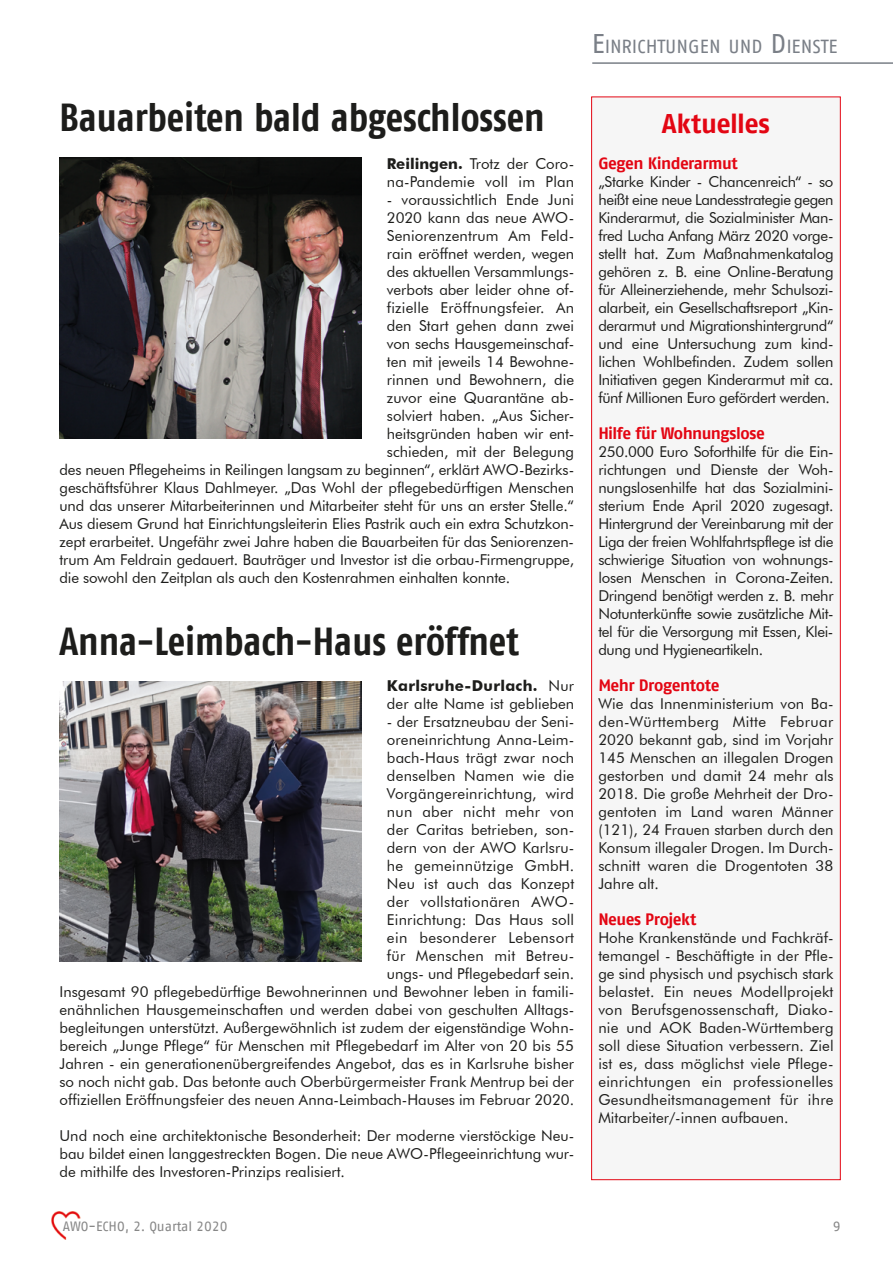
<style>
.page{position:relative;width:893px;height:1263px;background:#fff}
.page>*{position:absolute;margin:0;border:0;box-sizing:border-box;transform-origin:0 0}
.t1{font:700 39px "AWO Fago Cond";color:#1d1d1b}
.t2{font:700 27px "AWO Fago Office";letter-spacing:-.02em;color:#e30613}
.t3{font:18.9px "AWO Fago Office";color:#7a7f87}
.t4{font:700 16.5px "AWO Fago Office";letter-spacing:-.035em;color:#e30613}
.t5{font:15px/18px "Futura BT";color:#1d1d1b;text-align:justify}
.t6{font:13.5px "AWO Fago Office";color:#878787}
.s1{font-weight:700}
.s2{font-size:27px}
</style>
<div class="page">
<img style="left:51px;top:1212px;width:30px;height:27px">
<hr style="left:592px;top:62px;width:301px;height:2px;background:#7a7f87">
<div style="left:592px;top:97px;width:248px;height:1083px;background:#f6f6f6"></div>
<img style="left:60px;top:681px;width:301px;height:281px">
<img style="left:60px;top:157px;width:301px;height:281px">
<h1 class="t1" style="left:60px;top:94px;width:487px">Bauarbeiten bald abgeschlossen</h1>
<p class="t5" style="left:387px;top:154px;width:189px"><span class="s1">Reilingen.</span> Trotz der Coro&shy;na-Pandemie voll im Plan</p>
<p class="t5" style="left:387px;top:190px;width:189px">- voraussichtlich Ende Juni</p>
<p class="t5" style="left:387px;top:208px;width:189px">2020 kann das neue AWO-</p>
<p class="t5" style="left:387px;top:226px;width:189px">Seniorenzentrum Am Feld-</p>
<p class="t5" style="left:387px;top:244px;width:189px">rain eröffnet werden, wegen</p>
<p class="t5" style="left:387px;top:262px;width:189px">des aktuellen Versammlungs-</p>
<p class="t5" style="left:387px;top:280px;width:189px">verbots aber leider ohne of-</p>
<p class="t5" style="left:387px;top:298px;width:189px">fizielle Eröffnungsfeier. An</p>
<p class="t5" style="left:387px;top:316px;width:189px">den Start gehen dann zwei</p>
<p class="t5" style="left:387px;top:334px;width:189px">von sechs Hausgemeinschaf-</p>
<p class="t5" style="left:387px;top:352px;width:189px">ten mit jeweils 14 Bewohne-</p>
<p class="t5" style="left:387px;top:370px;width:189px">rinnen und Bewohnern, die</p>
<p class="t5" style="left:387px;top:388px;width:189px">zuvor eine Quarantäne ab-</p>
<p class="t5" style="left:387px;top:406px;width:189px">solviert haben. „Aus Sicher-</p>
<p class="t5" style="left:387px;top:424px;width:189px">heitsgründen haben wir ent-</p>
<p class="t5" style="left:387px;top:442px;width:189px">schieden, mit der Belegung</p>
<p class="t5" style="left:60px;top:460px;width:516px">des neuen Pflegeheims in Reilingen langsam zu beginnen“, erklärt AWO-Bezirks-</p>
<p class="t5" style="left:60px;top:478px;width:516px">geschäftsführer Klaus Dahlmeyer. „Das Wohl der pflegebedürftigen Menschen</p>
<p class="t5" style="left:60px;top:496px;width:516px">und das unserer Mitarbeiterinnen und Mitarbeiter steht für uns an erster Stelle.“</p>
<p class="t5" style="left:60px;top:514px;width:516px">Aus diesem Grund hat Einrichtungsleiterin Elies Pastrik auch ein extra Schutzkon-</p>
<p class="t5" style="left:60px;top:532px;width:516px">zept erarbeitet. Ungefähr zwei Jahre haben die Bauarbeiten für das Seniorenzen-</p>
<p class="t5" style="left:60px;top:550px;width:516px">trum Am Feldrain gedauert. Bauträger und Investor ist die orbau-Firmengruppe,</p>
<p class="t5" style="left:60px;top:568px;width:452px">die sowohl den Zeitplan als auch den Kostenrahmen einhalten konnte.</p>
<h1 class="t1" style="left:60px;top:618px;width:461px">Anna-Leimbach-Haus eröffnet</h1>
<p class="t5" style="left:387px;top:676px;width:189px"><span class="s1">Karlsruhe-Durlach.</span> Nur der alte Name ist geblieben</p>
<p class="t5" style="left:60px;top:712px;width:516px;text-align:right">- der Ersatzneubau der Seni-<br>oreneinrichtung Anna-Leim-<br>bach-Haus trägt zwar noch<br>denselben Namen wie die<br>Vorgängereinrichtung, wird<br>nun aber nicht mehr von<br>der Caritas betrieben, son-<br>dern von der AWO Karlsru-<br>he gemeinnützige GmbH.<br>Neu ist auch das Konzept<br>der vollstationären AWO-<br>Einrichtung: Das Haus soll<br>ein besonderer Lebensort<br>für Menschen mit Betreu-<br>ungs- und Pflegebedarf sein.<br>Insgesamt 90 pflegebedürftige Bewohnerinnen und Bewohner leben in famili&shy;enähnlichen Hausgemeinschaften und werden dabei von geschulten Alltags&shy;begleitungen unterstützt. Außergewöhnlich ist zudem der eigenständige Wohn&shy;bereich „Junge Pflege“ für Menschen mit Pflegebedarf im Alter von 20 bis 55<br>Jahren - ein generationenübergreifendes Angebot, das es in Karlsruhe bisher so noch nicht gab. Das betonte auch Oberbürgermeister Frank Mentrup bei der offiziellen Eröffnungsfeier des neuen Anna-Leimbach-Hauses im Februar 2020.</p>
<p class="t5" style="left:60px;top:1126px;width:516px">Und noch eine architektonische Besonderheit: Der moderne vierstöckige Neu&shy;bau bildet einen langgestreckten Bogen. Die neue AWO-Pflegeeinrichtung wur&shy;de mithilfe des Investoren-Prinzips realisiert.</p>
<p class="t3" style="left:592px;top:36px;width:245px"><span class="s2">E</span>INRICHTUNGEN UND <span class="s2">D</span> IENSTE</p>
<h2 class="t2" style="left:662px;top:107px;width:110px">Aktuelles</h2>
<p class="t4" style="left:598px;top:153px;width:141px">Gegen Kinderarmut</p>
<p class="t5" style="left:598px;top:172px;width:237px">„Starke Kinder - Chancenreich“ - so heißt eine neue Landesstrategie gegen Kinderarmut, die Sozialminister Man&shy;fred Lucha Anfang März 2020 vorge&shy;stellt hat. Zum Maßnahmenkatalog gehören z. B. eine Online-Beratung für Alleinerziehende, mehr Schulsozi&shy;alarbeit, ein Gesellschaftsreport „Kin&shy;derarmut und Migrationshintergrund“ und eine Untersuchung zum kind&shy;lichen Wohlbefinden. Zudem sollen Initiativen gegen Kinderarmut mit ca. fünf Millionen Euro gefördert werden.</p>
<p class="t4" style="left:598px;top:423px;width:168px">Hilfe für Wohnungslose</p>
<p class="t5" style="left:598px;top:442px;width:237px">250.000 Euro Soforthilfe für die Ein&shy;richtungen und Dienste der Woh&shy;nungslosenhilfe hat das Sozialmini&shy;sterium Ende April 2020 zugesagt.<br>Hintergrund der Vereinbarung mit der Liga der freien Wohlfahrtspflege ist die schwierige Situation von wohnungs&shy;losen Menschen in Corona-Zeiten.<br>Dringend benötigt werden z. B. mehr Notunterkünfte sowie zusätzliche Mit&shy;tel für die Versorgung mit Essen, Klei&shy;dung und Hygieneartikeln.</p>
<p class="t4" style="left:598px;top:675px;width:123px">Mehr Drogentote</p>
<p class="t5" style="left:598px;top:694px;width:237px">Wie das Innenministerium von Ba&shy;den-Württemberg Mitte Februar 2020 bekannt gab, sind im Vorjahr 145 Menschen an illegalen Drogen gestorben und damit 24 mehr als 2018. Die große Mehrheit der Dro&shy;gentoten im Land waren Männer (121), 24 Frauen starben durch den Konsum illegaler Drogen. Im Durch&shy;schnitt waren die Drogentoten 38<br>Jahre alt.</p>
<p class="t4" style="left:598px;top:909px;width:99px">Neues Projekt</p>
<p class="t5" style="left:598px;top:928px;width:237px">Hohe Krankenstände und Fachkräf&shy;temangel - Beschäftigte in der Pfle&shy;ge sind physisch und psychisch stark belastet. Ein neues Modellprojekt von Berufsgenossenschaft, Diako&shy;nie und AOK Baden-Württemberg soll diese Situation verbessern. Ziel ist es, dass möglichst viele Pflege&shy;einrichtungen ein professionelles Gesundheitsmanagement für ihre Mitarbeiter/-innen aufbauen.</p>
<p class="t6" style="left:63px;top:1218px;width:166px">AWO-ECHO, 2. Quartal 2020</p>
<p class="t6" style="left:833px;top:1219px;width:9px">9</p>
</div>
